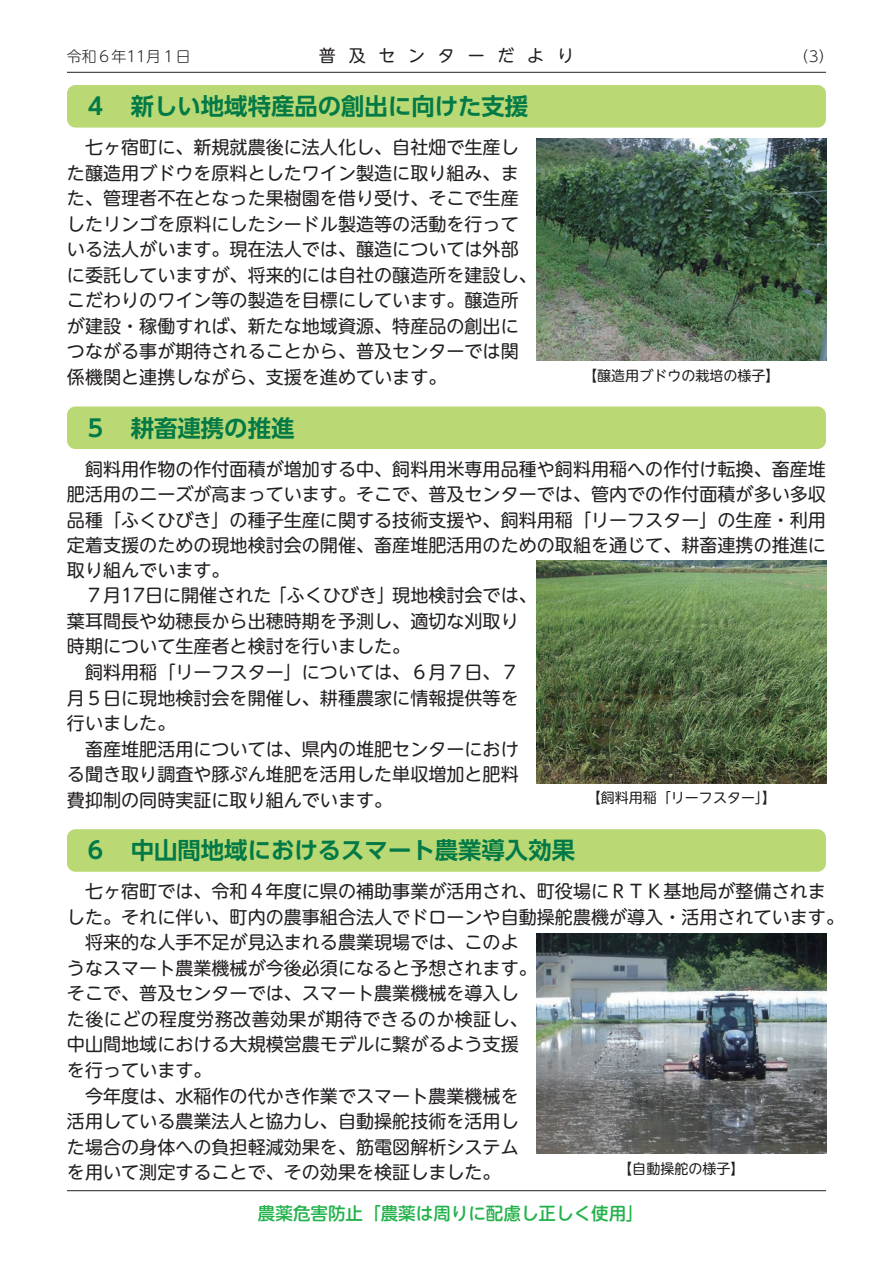
<style>
.page{position:relative;width:893px;height:1263px;background:#fff}
.page>*{position:absolute;margin:0;border:0;box-sizing:border-box;transform-origin:0 0}
.t1{font:700 23.4px "UD Shin Go Pr 6 N De";color:#017a47}
.t2{font:18px/25.5px "UD Shin M Go Pr 6 N";color:#231f20}
.t3{font:500 17.55px "UD Shin M Go Pr 6 N";color:#23b24b}
.t4{font:16.95px "UD Shin M Go Pr 6 N";letter-spacing:.75em;color:#231f20}
.t5{font:300 14.85px "UD Shin M Go Pr 6 N";color:#231f20}
.t6{font:14.1px "UD Shin M Go Pr 6 N";color:#231f20}
</style>
<div class="page">
<img style="left:537px;top:933px;width:289px;height:220px">
<img style="left:537px;top:138px;width:289px;height:223px">
<img style="left:537px;top:561px;width:289px;height:222px">
<div style="left:67px;top:85px;width:759px;height:43px;background:#bad874;border-radius:9px"></div>
<div style="left:67px;top:829px;width:759px;height:43px;background:#bad874;border-radius:9px"></div>
<div style="left:67px;top:406px;width:759px;height:43px;background:#bad874;border-radius:9px"></div>
<hr style="left:67px;top:1190px;width:759px;height:1px;background:#231f20">
<hr style="left:67px;top:72px;width:759px;height:1px;background:#231f20">
<p class="t5" style="left:67px;top:44px;width:125px">令和６年11月１日</p>
<p class="t4" style="left:319px;top:41px;width:257px">普及センターだより</p>
<p class="t5" style="left:794px;top:44px;width:41px">（3）</p>
<p class="t1" style="left:84px;top:87px;width:446px">４　新しい地域特産品の創出に向けた支援</p>
<p class="t2" style="left:67px;top:133px;width:471px">　七ヶ宿町に、新規就農後に法人化し、自社畑で生産した醸造用ブドウを原料としたワイン製造に取り組み、また、管理者不在となった果樹園を借り受け、そこで生産したリンゴを原料にしたシードル製造等の活動を行っている法人がいます。現在法人では、醸造については外部に委託していますが、将来的には自社の醸造所を建設し、こだわりのワイン等の製造を目標にしています。醸造所が建設・稼働すれば、新たな地域資源、特産品の創出につながる事が期待されることから、普及センターでは関係機関と連携しながら、支援を進めています。</p>
<p class="t6" style="left:583px;top:364px;width:198px">【醸造用ブドウの栽培の様子】</p>
<p class="t1" style="left:84px;top:409px;width:212px">５　耕畜連携の推進</p>
<p class="t2" style="left:67px;top:455px;width:760px">　飼料用作物の作付面積が増加する中、飼料用米専用品種や飼料用稲への作付け転換、畜産堆肥活用のニーズが高まっています。そこで、普及センターでは、管内での作付面積が多い多収品種「ふくひびき」の種子生産に関する技術支援や、飼料用稲「リーフスター」の生産・利用定着支援のための現地検討会の開催、畜産堆肥活用のための取組を通じて、耕畜連携の推進に取り組んでいます。<br>　７月17日に開催された「ふくひびき」現地検討会では、<br>葉耳間長や幼穂長から出穂時期を予測し、適切な刈取り<br>時期について生産者と検討を行いました。<br>　飼料用稲「リーフスター」については、６月７日、７<br>月５日に現地検討会を開催し、耕種農家に情報提供等を<br>行いました。<br>　畜産堆肥活用については、県内の堆肥センターにおけ<br>る聞き取り調査や豚ぷん堆肥を活用した単収増加と肥料<br>費抑制の同時実証に取り組んでいます。</p>
<p class="t6" style="left:587px;top:786px;width:191px">【飼料用稲「リーフスター」】</p>
<p class="t1" style="left:84px;top:831px;width:493px">６　中山間地域におけるスマート農業導入効果</p>
<p class="t2" style="left:67px;top:878px;width:779px">　七ヶ宿町では、令和４年度に県の補助事業が活用され、町役場にＲＴＫ基地局が整備されました。それに伴い、町内の農事組合法人でドローンや自動操舵農機が導入・活用されています。　将来的な人手不足が見込まれる農業現場では、このよ<br>うなスマート農業機械が今後必須になると予想されます。<br>そこで、普及センターでは、スマート農業機械を導入し<br>た後にどの程度労務改善効果が期待できるのか検証し、<br>中山間地域における大規模営農モデルに繋がるよう支援<br>を行っています。<br>　今年度は、水稲作の代かき作業でスマート農業機械を<br>活用している農業法人と協力し、自動操舵技術を活用し<br>た場合の身体への負担軽減効果を、筋電図解析システム<br>を用いて測定することで、その効果を検証しました。</p>
<p class="t6" style="left:618px;top:1156px;width:128px">【自動操舵の様子】</p>
<p class="t3" style="left:258px;top:1198px;width:387px">農薬危害防止「農薬は周りに配慮し正しく使用」</p>
</div>
